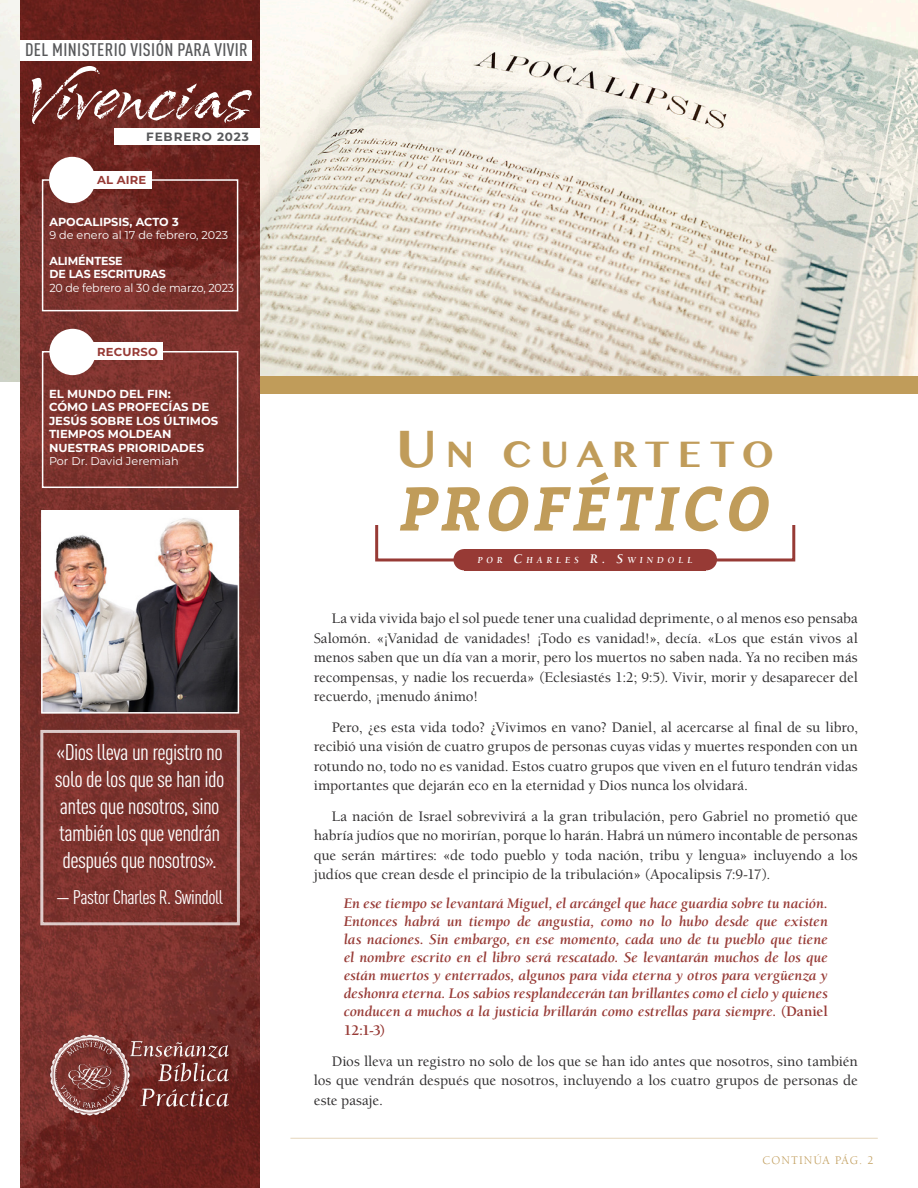
<style>
.page{position:relative;width:918px;height:1188px;background:#fff}
.page>*{position:absolute;margin:0;border:0;box-sizing:border-box;transform-origin:0 0}
.Newsletter_Body_Text{font:italic 700 61.5px "Bitter";letter-spacing:.075em;color:#c09c5a}
.Newsletter_Body_Text-2{font:700 33.6px "Bangla MN";letter-spacing:.24em;color:#c09c5a}
.Newsletter_Body_Text-3{font:condensed 22.5px/27px "DIN Pro";letter-spacing:-.025em;color:#fff;text-align:center;scale:1.05 1}
.Newsletter_Body_Text-4{font:condensed 19.5px "DIN Pro";letter-spacing:-.025em;color:#fff;scale:1.05 1}
.Newsletter_Body_Text-5{font:500 condensed 18px "DIN Pro";letter-spacing:.02em;color:#57585a;scale:1.05 1}
.Newsletter_Body_Text-6{font:500 15px/19.5px "Berkeley Std";color:#312f30;text-align:justify}
.Newsletter_Body_Text-7{font:italic 700 15px/18px "Berkeley Std";letter-spacing:-.005em;color:#973a35;text-align:justify}
.Newsletter_Body_Text-8{font:700 15px "Berkeley Std";color:#973a35}
.Newsletter_Body_Text-9{font:12px "Berkeley Std";letter-spacing:.09em;color:#c09c5a}
.Newsletter_Body_Text-10{font:700 12px "Montserrat";letter-spacing:.07em;color:#57585a}
.Newsletter_Body_Text-11{font:700 11.7px/13.5px "Montserrat";color:#fff}
.Newsletter_Body_Text-12{font:11.7px/13.5px "Montserrat";letter-spacing:-.01em;color:#fff;scale:.95 1}
.Newsletter_Body_Text-13{font:700 11.55px "Montserrat";letter-spacing:.02em;color:#973a35}
.Newsletter_Body_Text-14{font:11.25px "Montserrat";color:#fff}
.t1{font:italic 700 9.45px "Berkeley Std";letter-spacing:.43em;color:#fff}
.s1{font-weight:700}
.s2{font-size:48px}
.s3{font-size:13.5px}
.s4{font-style:normal}
</style>
<div class="page">
<img style="left:0;top:0;width:918px;height:382px">
<div style="left:249px;top:376px;width:669px;height:18px;background:#c09c5a"></div>
<img style="left:20px;top:0;width:240px;height:1188px">
<div style="left:20px;top:40px;width:232px;height:21px;background:#fff"></div>
<svg style="left:32px;top:66px;width:220px;height:58px;background:#804541"></svg>
<img style="left:44px;top:513px;width:192px;height:198px">
<div style="left:41px;top:510px;width:198px;height:204px;border:2px solid #fff"></div>
<img style="left:42px;top:1031px;width:197px;height:88px">
<div style="left:40px;top:730px;width:200px;height:195px;border:3px solid #fff"></div>
<div style="left:114px;top:128px;width:146px;height:17px;background:#fff"></div>
<div style="left:87px;top:172px;width:65px;height:17px;background:#fff"></div>
<div style="left:42px;top:179px;width:196px;height:132px;border:2px solid #fff"></div>
<div style="left:49px;top:157px;width:46px;height:46px;background:#fff;border-radius:50%"></div>
<div style="left:42px;top:351px;width:196px;height:137px;border:2px solid #fff"></div>
<div style="left:49px;top:329px;width:47px;height:46px;background:#fff;border-radius:50%"></div>
<div style="left:87px;top:342px;width:76px;height:18px;background:#fff"></div>
<hr style="left:290px;top:1138px;width:588px;height:1px;background:#c09c5a">
<div style="left:375px;top:524px;width:420px;height:37px;border:3px solid #973a35"></div>
<div style="left:464px;top:549px;width:242px;height:21px;background:#973a35"></div>
<div style="left:453px;top:549px;width:22px;height:21px;background:#973a35;border-radius:50%"></div>
<div style="left:696px;top:549px;width:21px;height:21px;background:#973a35;border-radius:50%"></div>
<p class="Newsletter_Body_Text-5" style="left:25px;top:37px;width:214px">DEL MINISTERIO VISIÓN PARA VIVIR</p>
<p class="Newsletter_Body_Text-10" style="left:146px;top:128px;width:104px">FEBRERO 2023</p>
<p class="Newsletter_Body_Text-13" style="left:97px;top:172px;width:51px">AL AIRE</p>
<p class="Newsletter_Body_Text-11" style="left:49px;top:214px;width:131px">APOCALIPSIS, ACTO 3</p>
<p class="Newsletter_Body_Text-14" style="left:49px;top:228px;width:180px">9 de enero al 17 de febrero, 2023</p>
<p class="Newsletter_Body_Text-12" style="left:49px;top:253px;width:196px"><span class="s1">ALIMÉNTESE<br>DE LAS ESCRITURAS<br></span>20 de febrero al 30 de marzo, 2023</p>
<p class="Newsletter_Body_Text-13" style="left:97px;top:344px;width:62px">RECURSO</p>
<p class="Newsletter_Body_Text-11" style="left:49px;top:386px;width:171px">EL MUNDO DEL FIN:<br>CÓMO LAS PROFECÍAS DE<br>JESÚS SOBRE LOS ÚLTIMOS<br>TIEMPOS MOLDEAN<br>NUESTRAS PRIORIDADES</p>
<p class="Newsletter_Body_Text-14" style="left:49px;top:454px;width:131px">Por Dr. David Jeremiah</p>
<p class="Newsletter_Body_Text-3" style="left:55px;top:737px;width:163px">«Dios lleva un registro no solo de los que se han ido antes que nosotros, sino también los que vendrán después que nosotros».</p>
<p class="Newsletter_Body_Text-4" style="left:56px;top:883px;width:161px">— Pastor Charles R. Swindoll</p>
<p class="Newsletter_Body_Text-2" style="left:396px;top:436px;width:380px"><span class="s2">U</span>N CU ARTETO</p>
<p class="Newsletter_Body_Text" style="left:400px;top:469px;width:372px">PROFÉTICO</p>
<p class="t1" style="left:478px;top:554px;width:216px">POR <span class="s3">C</span>HARLES <span class="s3">R. S</span>WINDOLL</p>
<p class="Newsletter_Body_Text-6" style="left:314px;top:609px;width:546px;text-indent:18px">La vida vivida bajo el sol puede tener una cualidad deprimente, o al menos eso pensaba Salomón. «¡Vanidad de vanidades! ¡Todo es vanidad!», decía. «Los que están vivos al menos saben que un día van a morir, pero los muertos no saben nada. Ya no reciben más recompensas, y nadie los recuerda» (Eclesiastés 1:2; 9:5). Vivir, morir y desaparecer del recuerdo, ¡menudo ánimo!</p>
<p class="Newsletter_Body_Text-6" style="left:314px;top:717px;width:546px;text-indent:18px">Pero, ¿es esta vida todo? ¿Vivimos en vano? Daniel, al acercarse al final de su libro, recibió una visión de cuatro grupos de personas cuyas vidas y muertes responden con un rotundo no, todo no es vanidad. Estos cuatro grupos que viven en el futuro tendrán vidas importantes que dejarán eco en la eternidad y Dios nunca los olvidará.</p>
<p class="Newsletter_Body_Text-6" style="left:314px;top:806px;width:546px;text-indent:18px">La nación de Israel sobrevivirá a la gran tribulación, pero Gabriel no prometió que habría judíos que no morirían, porque lo harán. Habrá un número incontable de personas que serán mártires: «de todo pueblo y toda nación, tribu y lengua» incluyendo a los judíos que crean desde el principio de la tribulación» (Apocalipsis 7:9-17).</p>
<p class="Newsletter_Body_Text-7" style="left:344px;top:894px;width:486px">En ese tiempo se levantará Miguel, el arcángel que hace guardia sobre tu nación.<br>Entonces habrá un tiempo de angustia, como no lo hubo desde que existen las naciones. Sin embargo, en ese momento, cada uno de tu pueblo que tiene el nombre escrito en el libro será rescatado. Se levantarán muchos de los que están muertos y enterrados, algunos para vida eterna y otros para vergüenza y deshonra eterna. Los sabios resplandecerán tan brillantes como el cielo y quienes conducen a muchos a la justicia brillarán como estrellas para siempre. <span class="s4">(Daniel</span></p>
<p class="Newsletter_Body_Text-8" style="left:344px;top:1022px;width:43px">12:1-3)</p>
<p class="Newsletter_Body_Text-6" style="left:314px;top:1051px;width:546px;text-indent:18px">Dios lleva un registro no solo de los que se han ido antes que nosotros, sino también los que vendrán después que nosotros, incluyendo a los cuatro grupos de personas de este pasaje.</p>
<p class="Newsletter_Body_Text-9" style="left:763px;top:1153px;width:113px">CONTINÚA PÁG. 2</p>
</div>
